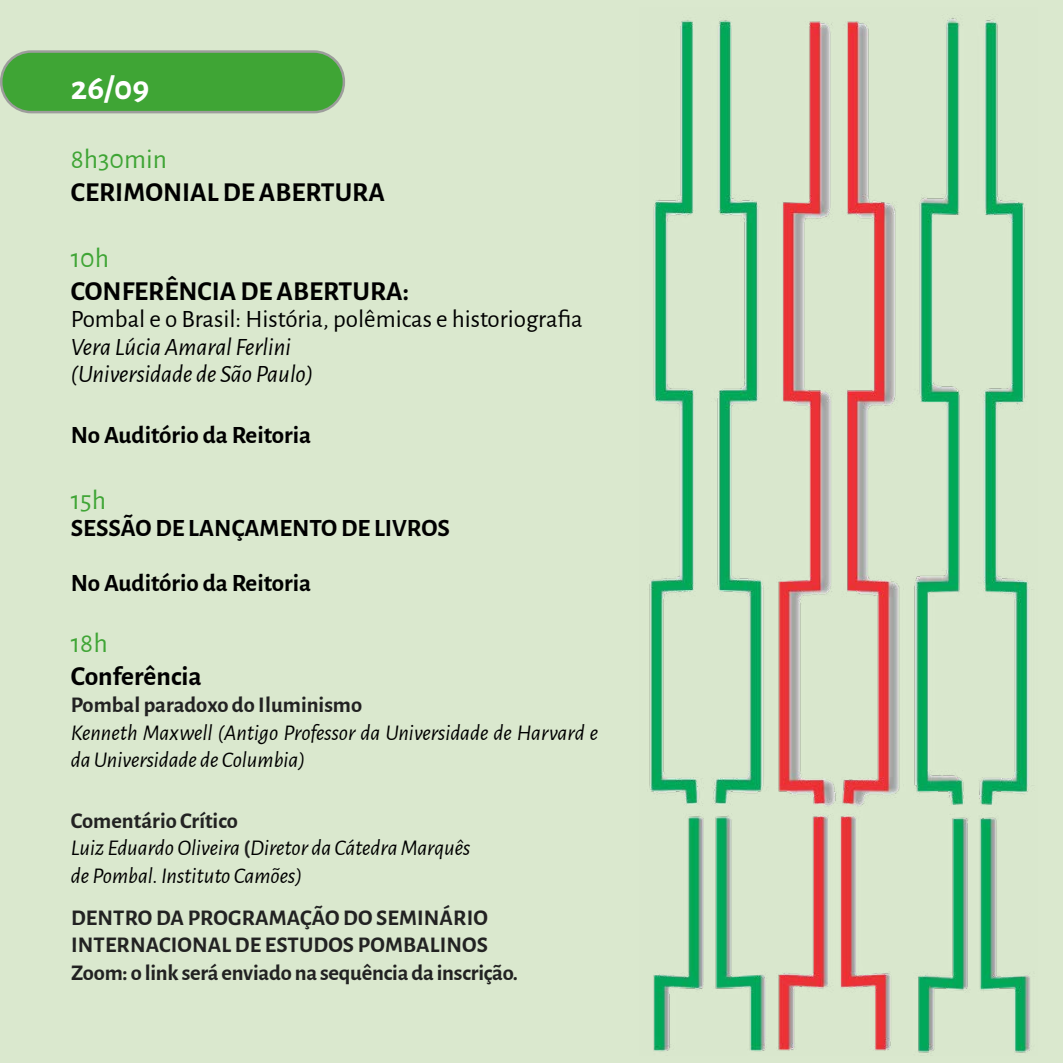
<style>
.page{position:relative;width:1063px;height:1063px;background:#dae8ce}
.page>*{position:absolute;margin:0;border:0;box-sizing:border-box;transform-origin:0 0}
.t1{font:700 35px "Alegreya Sans";color:#fff}
.t2{font:700 27.5px "Alegreya Sans";color:#000}
.t3{font:27.5px "Alegreya Sans";color:#3fa535}
.t4{font:700 25px "Alegreya Sans";color:#000}
.t5{font:25px "Alegreya Sans";color:#000}
.t6{font:italic 25px/27.5px "Alegreya Sans";color:#000}
.t7{font:italic 22.5px/27.5px "Alegreya Sans";color:#000}
.t8{font:700 22.5px/27.5px "Alegreya Sans";color:#222}
.s1{font-weight:700;font-style:normal;color:#222}
</style>
<div class="page">
<img style="left:649px;top:15px;width:381px;height:1038px">
<div style="left:1px;top:52px;width:343px;height:60px;background:#3fa535;border-radius:30px"></div>
<div style="left:0;top:50px;width:345px;height:63px;border:2px solid #9d9d9c;border-radius:30px"></div>
<h1 class="t1" style="left:71px;top:62px;width:80px">26/09</h1>
<p class="t3" style="left:71px;top:140px;width:98px">8h30min</p>
<p class="t2" style="left:71px;top:172px;width:316px">CERIMONIAL DE ABERTURA</p>
<p class="t3" style="left:71px;top:239px;width:40px">10h</p>
<p class="t2" style="left:71px;top:271px;width:340px">CONFERÊNCIA DE ABERTURA:</p>
<p class="t5" style="left:71px;top:302px;width:513px">Pombal e o Brasil: História, polêmicas e historiografia</p>
<p class="t6" style="left:71px;top:332px;width:244px">Vera Lúcia Amaral Ferlini (Universidade de São Paulo)</p>
<p class="t4" style="left:71px;top:417px;width:242px">No Auditório da Reitoria</p>
<p class="t3" style="left:71px;top:481px;width:37px">15h</p>
<p class="t4" style="left:71px;top:510px;width:381px">SESSÃO DE LANÇAMENTO DE LIVROS</p>
<p class="t4" style="left:71px;top:565px;width:242px">No Auditório da Reitoria</p>
<p class="t3" style="left:71px;top:624px;width:38px">18h</p>
<p class="t2" style="left:71px;top:656px;width:132px">Conferência</p>
<p class="t8" style="left:71px;top:690px;width:293px">Pombal paradoxo do Iluminismo</p>
<p class="t7" style="left:71px;top:718px;width:529px">Kenneth Maxwell (Antigo Professor da Universidade de Harvard e da Universidade de Columbia)</p>
<p class="t7" style="left:71px;top:806px;width:401px"><span class="s1">Comentário Crítico<br></span>Luiz Eduardo Oliveira <span class="s1">(</span>Diretor da Cátedra Marquês de Pombal. Instituto Camões)</p>
<p class="t8" style="left:71px;top:902px;width:448px">DENTRO DA PROGRAMAÇÃO DO SEMINÁRIO<br>INTERNACIONAL DE ESTUDOS POMBALINOS<br>Zoom: o link será enviado na sequência da inscrição.</p>
</div>
